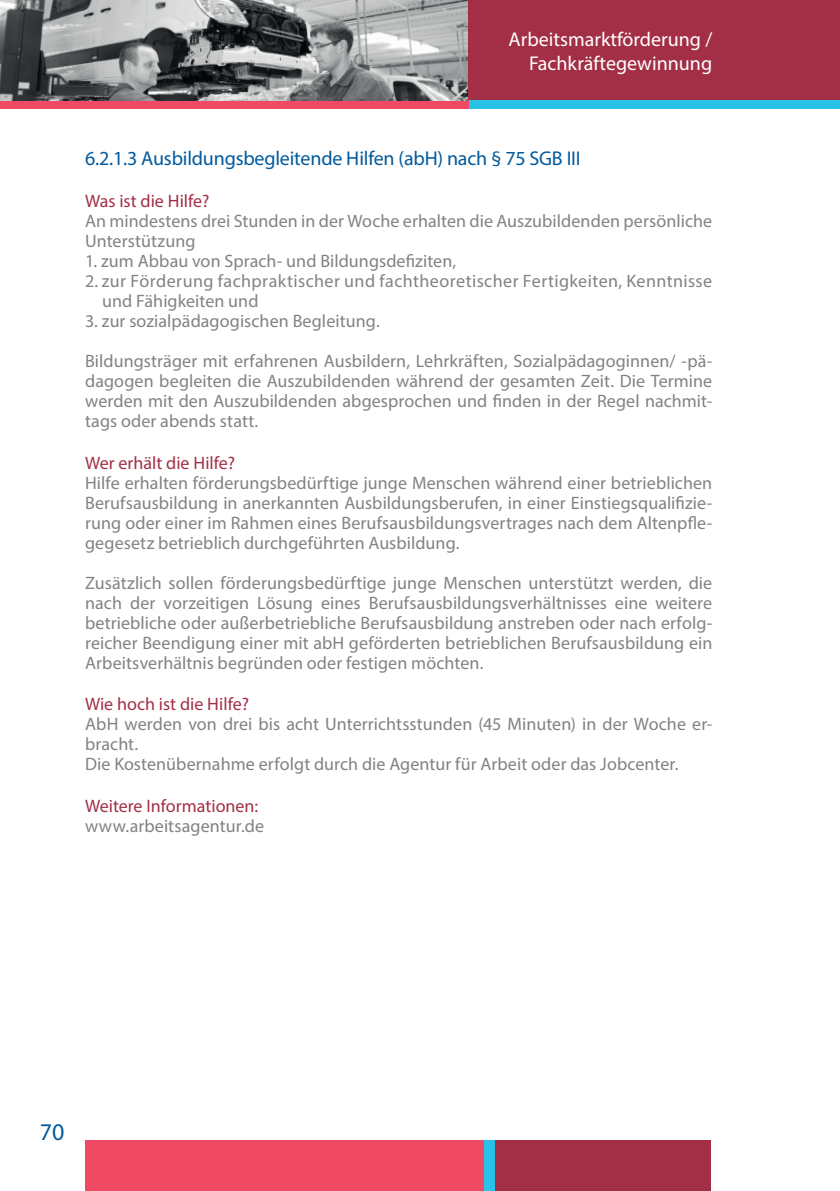
<style>
.page{position:relative;width:840px;height:1191px;background:#fff}
.page>*{position:absolute;margin:0;border:0;box-sizing:border-box;transform-origin:0 0}
.t1{font:24px "Myriad Pro";color:#015a9d}
.t2{font:20px "Myriad Pro";letter-spacing:-.01em;color:#015a9d}
.t3{font:20px/24px "Myriad Pro";color:#fff;text-align:right}
.t4{font:18px/20px "Myriad Pro";letter-spacing:.005em;color:#808285}
.t5{font:18px "Myriad Pro";color:#a32f47}
</style>
<div class="page">
<div style="left:0;top:0;width:839px;height:105px;background:#a32f47"></div>
<div style="left:468px;top:101px;width:371px;height:8px;background:#28c1e8"></div>
<div style="left:478px;top:1140px;width:19px;height:51px;background:#28c1e8"></div>
<div style="left:495px;top:1140px;width:216px;height:51px;background:#a32f47"></div>
<div style="left:85px;top:1140px;width:398px;height:51px;background:#ef4963"></div>
<div style="left:0;top:101px;width:468px;height:8px;background:#ef4963"></div>
<img style="left:0;top:0;width:467px;height:101px">
<p class="t3" style="left:508px;top:27px;width:205px">Arbeitsmarktförderung /<br>Fachkräftegewinnung</p>
<p class="t2" style="left:85px;top:146px;width:496px">6.2.1.3 Ausbildungsbegleitende Hilfen (abH) nach § 75 SGB III</p>
<p class="t5" style="left:85px;top:190px;width:126px">Was ist die Hilfe?</p>
<p class="t4" style="left:85px;top:211px;width:628px">An mindestens drei Stunden in der Woche erhalten die Auszubildenden persönliche<br>Unterstützung</p>
<p class="t4" style="left:85px;top:251px;width:372px">1. zum Abbau von Sprach- und Bildungsdefiziten,</p>
<p class="t4" style="left:102px;top:271px;width:611px;text-indent:-17px">2. zur Förderung fachpraktischer und fachtheoretischer Fertigkeiten, Kenntnisse und Fähigkeiten und</p>
<p class="t4" style="left:85px;top:311px;width:296px">3. zur sozialpädagogischen Begleitung.</p>
<p class="t4" style="left:85px;top:351px;width:628px;text-align:justify">Bildungsträger mit erfahrenen Ausbildern, Lehrkräften, Sozialpädagoginnen/ -pä&shy;dagogen begleiten die Auszubildenden während der gesamten Zeit. Die Termine werden mit den Auszubildenden abgesprochen und finden in der Regel nachmit&shy;tags oder abends statt.</p>
<p class="t5" style="left:85px;top:451px;width:151px">Wer erhält die Hilfe?</p>
<p class="t4" style="left:85px;top:472px;width:628px;text-align:justify">Hilfe erhalten förderungsbedürftige junge Menschen während einer betrieblichen Berufsausbildung in anerkannten Ausbildungsberufen, in einer Einstiegsqualifizie&shy;rung oder einer im Rahmen eines Berufsausbildungsvertrages nach dem Altenpfle&shy;gegesetz betrieblich durchgeführten Ausbildung.</p>
<p class="t4" style="left:85px;top:572px;width:628px;text-align:justify">Zusätzlich sollen förderungsbedürftige junge Menschen unterstützt werden, die nach der vorzeitigen Lösung eines Berufsausbildungsverhältnisses eine weitere betriebliche oder außerbetriebliche Berufsausbildung anstreben oder nach erfolg&shy;reicher Beendigung einer mit abH geförderten betrieblichen Berufsausbildung ein Arbeitsverhältnis begründen oder festigen möchten.</p>
<p class="t5" style="left:85px;top:693px;width:165px">Wie hoch ist die Hilfe?</p>
<p class="t4" style="left:85px;top:714px;width:628px">AbH werden von drei bis acht Unterrichtsstunden (45 Minuten) in der Woche er&shy;bracht.<br>Die Kostenübernahme erfolgt durch die Agentur für Arbeit oder das Jobcenter.</p>
<p class="t5" style="left:85px;top:794px;width:174px">Weitere Informationen:</p>
<p class="t4" style="left:85px;top:815px;width:180px">www.arbeitsagentur.de</p>
<h1 class="t1" style="left:40px;top:1116px;width:26px">70</h1>
</div>
